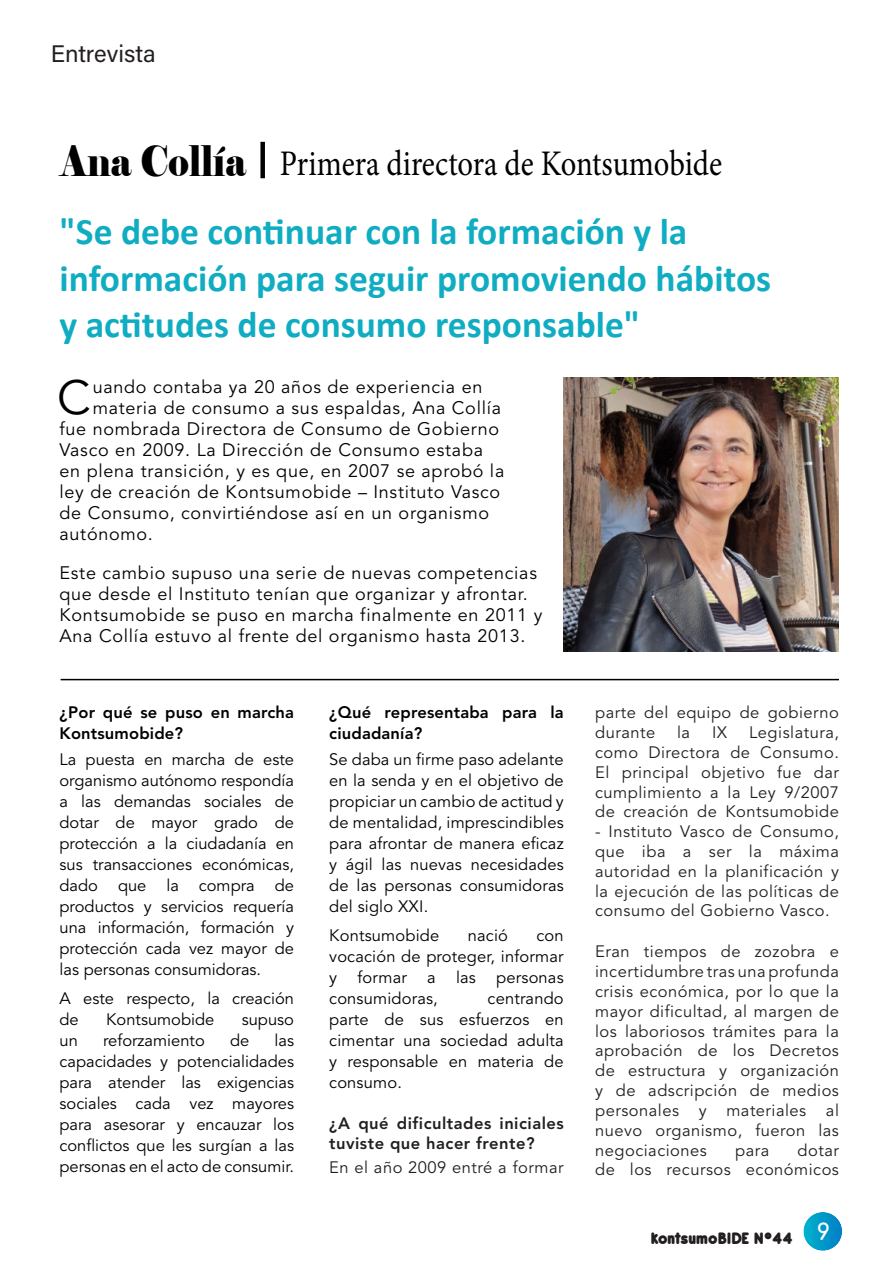
<style>
.page{position:relative;width:893px;height:1263px;background:#fff}
.page>*{position:absolute;margin:0;border:0;box-sizing:border-box;transform-origin:0 0}
.t1{font:47.7px "Avenir LT Std";color:#000001}
.t2{font:700 37.5px/46.5px "Calibri";color:#10adc2}
.t3{font:36px "Minion Pro";color:#000;scale:.85 1}
.t4{font:24px "Acumin Variable Concept";letter-spacing:-.005em;color:#231f20}
.t5{font:700 22.5px "Comfortaa";color:#fff}
.t6{font:18px/21px "Avenir LT Std";letter-spacing:.04em;color:#000001}
.t7{font:800 18px "Antipasto";letter-spacing:-.025em;color:#231f20}
.t8{font:16.5px/21px "Avenir LT Std";letter-spacing:.01em;color:#000001;text-align:justify}
.t9{font:16.5px/19.8px "Avenir LT Std";letter-spacing:.03em;color:#231f20;text-align:justify}
.t10{font:800 16.5px/21px "Avenir LT Std";letter-spacing:.01em;color:#000001}
.t11{font:800 16.5px/19.8px "Avenir LT Std";letter-spacing:.03em;color:#231f20}
.s1{font-family:"Elephant";font-size:42px}
</style>
<div class="page">
<svg style="left:803px;top:1212px;width:39px;height:39px"></svg>
<div style="left:260px;top:142px;width:5px;height:36px;background:#000"></div>
<hr style="left:61px;top:679px;width:778px;height:1px;background:#000">
<img style="left:564px;top:377px;width:275px;height:274px">
<h3 class="t4" style="left:51px;top:44px;width:106px">Entrevista</h3>
<h3 class="t3" style="left:61px;top:149px;width:780px"><span class="s1">Ana Collía</span> Primera directora de Kontsumobide</h3>
<h2 class="t2" style="left:60px;top:208px;width:713px">"Se debe continuar con la formación y la información para seguir promoviendo hábitos y actitudes de consumo responsable"</h2>
<h1 class="t1" style="left:57px;top:372px;width:35px">C</h1>
<p class="t6" style="left:93px;top:378px;width:391px">uando contaba ya 20 años de experiencia en</p>
<p class="t6" style="left:93px;top:399px;width:410px">materia de consumo a sus espaldas, Ana Collía</p>
<p class="t6" style="left:60px;top:420px;width:441px">fue nombrada Directora de Consumo de Gobierno</p>
<p class="t6" style="left:60px;top:441px;width:425px">Vasco en 2009. La Dirección de Consumo estaba</p>
<p class="t6" style="left:60px;top:462px;width:446px">en plena transición, y es que, en 2007 se aprobó la</p>
<p class="t6" style="left:60px;top:483px;width:442px">ley de creación de Kontsumobide – Instituto Vasco</p>
<p class="t6" style="left:60px;top:504px;width:431px">de Consumo, convirtiéndose así en un organismo</p>
<p class="t6" style="left:60px;top:525px;width:95px">autónomo.</p>
<p class="t6" style="left:60px;top:563px;width:484px">Este cambio supuso una serie de nuevas competencias que desde el Instituto tenían que organizar y afrontar.<br>Kontsumobide se puso en marcha finalmente en 2011 y Ana Collía estuvo al frente del organismo hasta 2013.</p>
<p class="t10" style="left:60px;top:702px;width:236px">¿Por qué se puso en marcha<br>Kontsumobide?</p>
<p class="t8" style="left:60px;top:749px;width:236px">La puesta en marcha de este organismo autónomo respondía a las demandas sociales de dotar de mayor grado de protección a la ciudadanía en sus transacciones económicas, dado que la compra de productos y servicios requería una información, formación y protección cada vez mayor de las personas consumidoras.</p>
<p class="t8" style="left:60px;top:989px;width:236px">A este respecto, la creación de</p>
<p class="t8" style="left:106px;top:1010px;width:110px">Kontsumobide</p>
<p class="t8" style="left:242px;top:1010px;width:54px">supuso</p>
<p class="t8" style="left:60px;top:1031px;width:20px">un</p>
<p class="t8" style="left:103px;top:1031px;width:103px">reforzamiento</p>
<p class="t8" style="left:230px;top:1031px;width:21px">de</p>
<p class="t8" style="left:60px;top:1031px;width:236px;text-indent:215px">las capacidades y potencialidades para atender las exigencias sociales cada vez mayores para asesorar y encauzar los conflictos que les surgían a las personas en el acto de consumir.</p>
<p class="t10" style="left:329px;top:702px;width:236px">¿Qué representaba para la ciudadanía?</p>
<p class="t8" style="left:329px;top:749px;width:236px">Se daba un firme paso adelante en la senda y en el objetivo de propiciar un cambio de actitud y de mentalidad, imprescindibles para afrontar de manera eficaz y ágil las nuevas necesidades de las personas consumidoras del siglo XXI.</p>
<p class="t8" style="left:329px;top:926px;width:111px">Kontsumobide</p>
<p class="t8" style="left:468px;top:926px;width:42px">nació</p>
<p class="t8" style="left:329px;top:926px;width:236px;text-indent:207px">con vocación de proteger, informar y formar a las personas consumidoras,</p>
<p class="t8" style="left:329px;top:989px;width:236px;text-indent:158px">centrando parte de sus esfuerzos en cimentar una sociedad adulta y responsable en materia de consumo.</p>
<p class="t11" style="left:329px;top:1114px;width:236px">¿A qué dificultades iniciales tuviste que hacer frente?</p>
<p class="t9" style="left:329px;top:1158px;width:236px">En el año 2009 entré a formar</p>
<p class="t9" style="left:595px;top:703px;width:245px">parte del equipo de gobierno durante</p>
<p class="t9" style="left:595px;top:723px;width:245px;text-indent:154px">Legislatura, como Directora de Consumo.<br>El principal objetivo fue dar cumplimiento a la Ley 9/2007 de creación de Kontsumobide</p>
<p class="t9" style="left:595px;top:822px;width:245px">- Instituto Vasco de Consumo, que iba a ser la máxima autoridad en la planificación y la ejecución de las políticas de consumo del Gobierno Vasco.</p>
<p class="t9" style="left:595px;top:943px;width:245px">Eran tiempos de zozobra e incertidumbre tras una profunda crisis económica, por lo que la mayor dificultad, al margen de los laboriosos trámites para la aprobación de los Decretos de estructura y organización y de adscripción de medios personales y materiales al nuevo organismo, fueron las negociaciones</p>
<p class="t9" style="left:677px;top:723px;width:15px">la</p>
<p class="t9" style="left:712px;top:723px;width:17px">IX</p>
<p class="t9" style="left:595px;top:1141px;width:245px;text-align:right">dotar<br>de los recursos económicos</p>
<p class="t9" style="left:735px;top:1141px;width:36px">para</p>
<p class="t7" style="left:651px;top:1227px;width:143px">kontsumoBIDE Nº44</p>
<h3 class="t5" style="left:817px;top:1222px;width:15px">9</h3>
</div>
